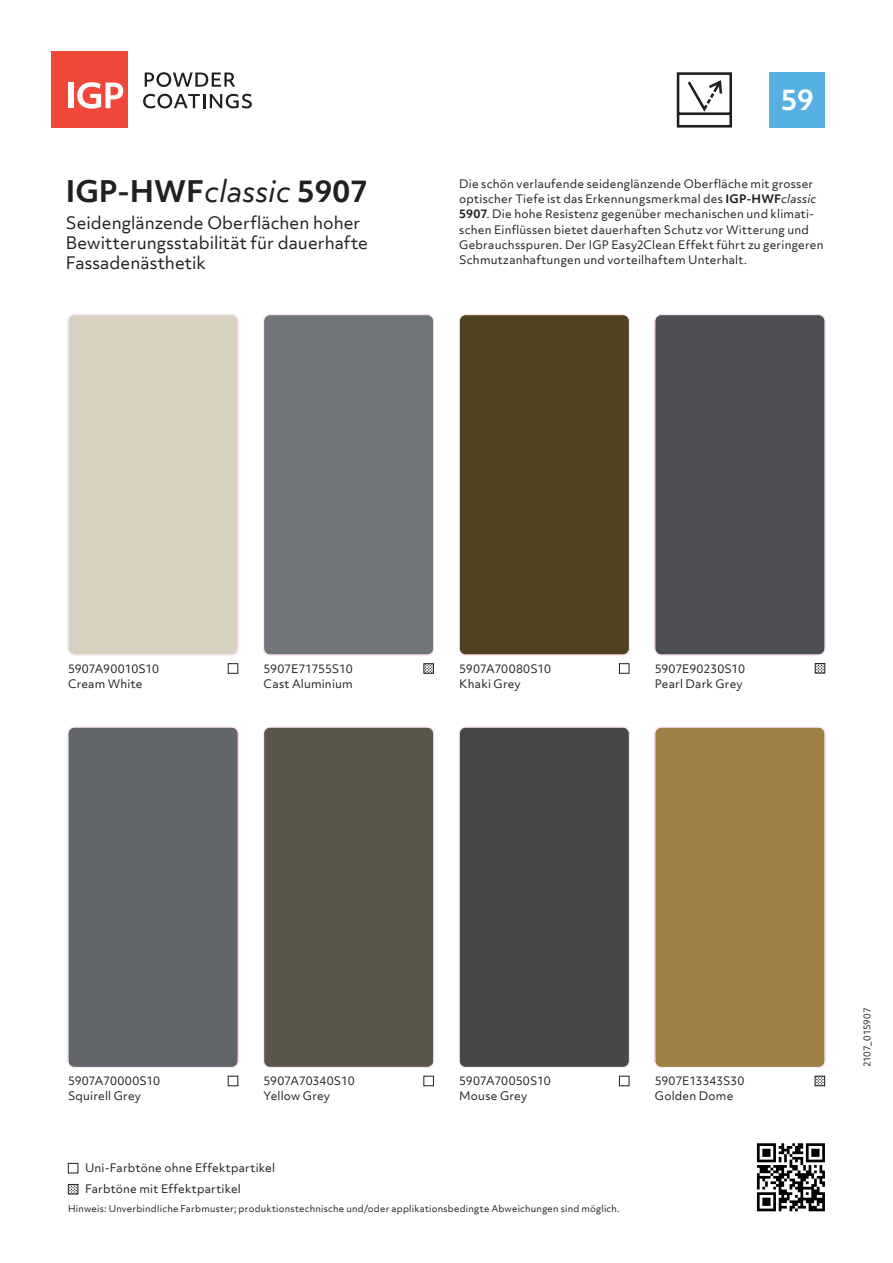
<style>
.page{position:relative;width:893px;height:1263px;background:#fff}
.page>*{position:absolute;margin:0;border:0;box-sizing:border-box;transform-origin:0 0}
.t1{font:700 28.5px "Objektiv Mk 3";color:#231f20}
.t2{font:700 27px "Objektiv Mk 3";color:#fff}
.Untertitel{font:16.5px/19.8px "Objektiv Mk 3";color:#231f20}
.Einführungstext{font:11.25px/15.3px "Objektiv Mk 3";letter-spacing:.015em;color:#231f20}
.Legende_Farbmuster{font:11.25px "Objektiv Mk 3";letter-spacing:-.015em;color:#231f20}
.Legende_Farbmuster-2{font:11.25px "Objektiv Mk 3";letter-spacing:.01em;color:#231f20}
.Lagerbewirtschaftung{font:11.25px "Objektiv Mk 3";letter-spacing:.015em;color:#231f20}
.Nachweis_Information{font:9px "Objektiv Mk 3";letter-spacing:.025em;color:#231f20}
.Nachweis_Information-2{font:9px "Objektiv Mk 3";letter-spacing:-.01em;color:#231f20}
.s1{font-weight:400;font-style:italic}
.s2{font-weight:700}
.s3{font-style:italic}
</style>
<div class="page">
<svg style="left:757px;top:1143px;width:68px;height:68px"></svg>
<div style="left:68px;top:1163px;width:10px;height:10px;border:1px solid #231f20"></div>
<div style="left:770px;top:72px;width:55px;height:56px;background:#57b0e2"></div>
<div style="left:51px;top:51px;width:77px;height:77px;background:#ef483a"></div>
<svg style="left:145px;top:72px;width:90px;height:15px"></svg>
<svg style="left:143px;top:94px;width:109px;height:14px"></svg>
<div style="left:68px;top:83px;width:5px;height:25px;background:#fff"></div>
<svg style="left:77px;top:82px;width:46px;height:27px"></svg>
<svg style="left:677px;top:72px;width:55px;height:56px"></svg>
<div style="left:68px;top:1184px;width:10px;height:10px;border:1px solid #231f20"></div>
<svg style="left:69px;top:1184px;width:9px;height:10px"></svg>
<div style="left:228px;top:663px;width:10px;height:11px;border:1px solid #231f20"></div>
<div style="left:619px;top:663px;width:10px;height:11px;border:1px solid #231f20"></div>
<div style="left:423px;top:1076px;width:11px;height:10px;border:1px solid #231f20"></div>
<div style="left:619px;top:1076px;width:10px;height:10px;border:1px solid #231f20"></div>
<svg style="left:815px;top:1076px;width:10px;height:10px"></svg>
<svg style="left:815px;top:663px;width:10px;height:10px"></svg>
<div style="left:423px;top:663px;width:11px;height:11px;border:1px solid #231f20"></div>
<svg style="left:424px;top:663px;width:10px;height:10px"></svg>
<div style="left:68px;top:315px;width:170px;height:340px;background:#d8d0c1;border-radius:6px"></div>
<div style="left:68px;top:314px;width:170px;height:341px;border:1px solid #fff;border-radius:6px"></div>
<div style="left:68px;top:727px;width:170px;height:340px;background:#616469;border-radius:6px"></div>
<div style="left:68px;top:727px;width:170px;height:340px;border:1px solid #fff;border-radius:6px"></div>
<div style="left:264px;top:315px;width:170px;height:340px;background:#717479;border-radius:6px"></div>
<div style="left:263px;top:314px;width:171px;height:341px;border:1px solid #fff;border-radius:6px"></div>
<div style="left:264px;top:727px;width:170px;height:340px;background:#5b564a;border-radius:6px"></div>
<div style="left:263px;top:727px;width:171px;height:340px;border:1px solid #fff;border-radius:6px"></div>
<div style="left:459px;top:315px;width:170px;height:340px;background:#51411e;border-radius:6px"></div>
<div style="left:459px;top:314px;width:171px;height:341px;border:1px solid #fff;border-radius:6px"></div>
<div style="left:459px;top:727px;width:170px;height:340px;background:#464847;border-radius:6px"></div>
<div style="left:459px;top:727px;width:171px;height:340px;border:1px solid #fff;border-radius:6px"></div>
<div style="left:655px;top:315px;width:170px;height:340px;background:#4d4f54;border-radius:6px"></div>
<div style="left:655px;top:314px;width:170px;height:341px;border:1px solid #fff;border-radius:6px"></div>
<div style="left:655px;top:727px;width:170px;height:340px;background:#9e8044;border-radius:6px"></div>
<div style="left:655px;top:727px;width:170px;height:340px;border:1px solid #fff;border-radius:6px"></div>
<p class="t2" style="left:781px;top:80px;width:35px">59</p>
<p class="t1" style="left:66px;top:171px;width:303px">IGP-HWF<span class="s1">classic</span> 5907</p>
<p class="Einführungstext" style="left:459px;top:176px;width:366px">Die schön verlaufende seidenglänzende Oberfläche mit grosser optischer Tiefe ist das Erkennungsmerkmal des <span class="s2">IGP-HWF</span><span class="s3">classic </span><span class="s2">5907</span>. Die hohe Resistenz gegenüber mechanischen und klimati&shy;schen Einflüssen bietet dauerhaften Schutz vor Witterung und Gebrauchsspuren. Der IGP Easy2Clean Effekt führt zu geringeren Schmutzanhaftungen und vorteilhaftem Unterhalt.</p>
<p class="Untertitel" style="left:66px;top:213px;width:304px">Seidenglänzende Oberflächen hoher<br>Bewitterungsstabilität für dauerhafte<br>Fassadenästhetik</p>
<p class="Legende_Farbmuster" style="left:68px;top:660px;width:93px">5907A90010S10</p>
<p class="Legende_Farbmuster-2" style="left:68px;top:675px;width:76px">Cream White</p>
<p class="Legende_Farbmuster" style="left:264px;top:660px;width:91px">5907E71755S10</p>
<p class="Legende_Farbmuster-2" style="left:264px;top:675px;width:91px">Cast Aluminium</p>
<p class="Legende_Farbmuster" style="left:459px;top:660px;width:93px">5907A70080S10</p>
<p class="Legende_Farbmuster-2" style="left:459px;top:675px;width:63px">Khaki Grey</p>
<p class="Legende_Farbmuster" style="left:655px;top:660px;width:92px">5907E90230S10</p>
<p class="Legende_Farbmuster-2" style="left:655px;top:675px;width:89px">Pearl Dark Grey</p>
<p class="Legende_Farbmuster" style="left:68px;top:1073px;width:94px">5907A70000S10</p>
<p class="Legende_Farbmuster-2" style="left:68px;top:1088px;width:74px">Squirell Grey</p>
<p class="Legende_Farbmuster" style="left:264px;top:1073px;width:93px">5907A70340S10</p>
<p class="Legende_Farbmuster-2" style="left:264px;top:1088px;width:68px">Yellow Grey</p>
<p class="Legende_Farbmuster" style="left:459px;top:1073px;width:93px">5907A70050S10</p>
<p class="Legende_Farbmuster-2" style="left:459px;top:1088px;width:69px">Mouse Grey</p>
<p class="Legende_Farbmuster" style="left:655px;top:1073px;width:91px">5907E13343S30</p>
<p class="Legende_Farbmuster-2" style="left:655px;top:1088px;width:80px">Golden Dome</p>
<p class="Lagerbewirtschaftung" style="left:85px;top:1160px;width:191px">Uni-Farbtöne ohne Effektpartikel</p>
<p class="Lagerbewirtschaftung" style="left:85px;top:1181px;width:157px">Farbtöne mit Effektpartikel</p>
<p class="Nachweis_Information" style="left:68px;top:1202px;width:553px">Hinweis: Unverbindliche Farbmuster; produktionstechnische und/oder applikationsbedingte Abweichungen sind möglich.</p>
<p class="Nachweis_Information-2" style="left:861px;top:1067px;width:61px;rotate:-90deg">2107_015907</p>
</div>
